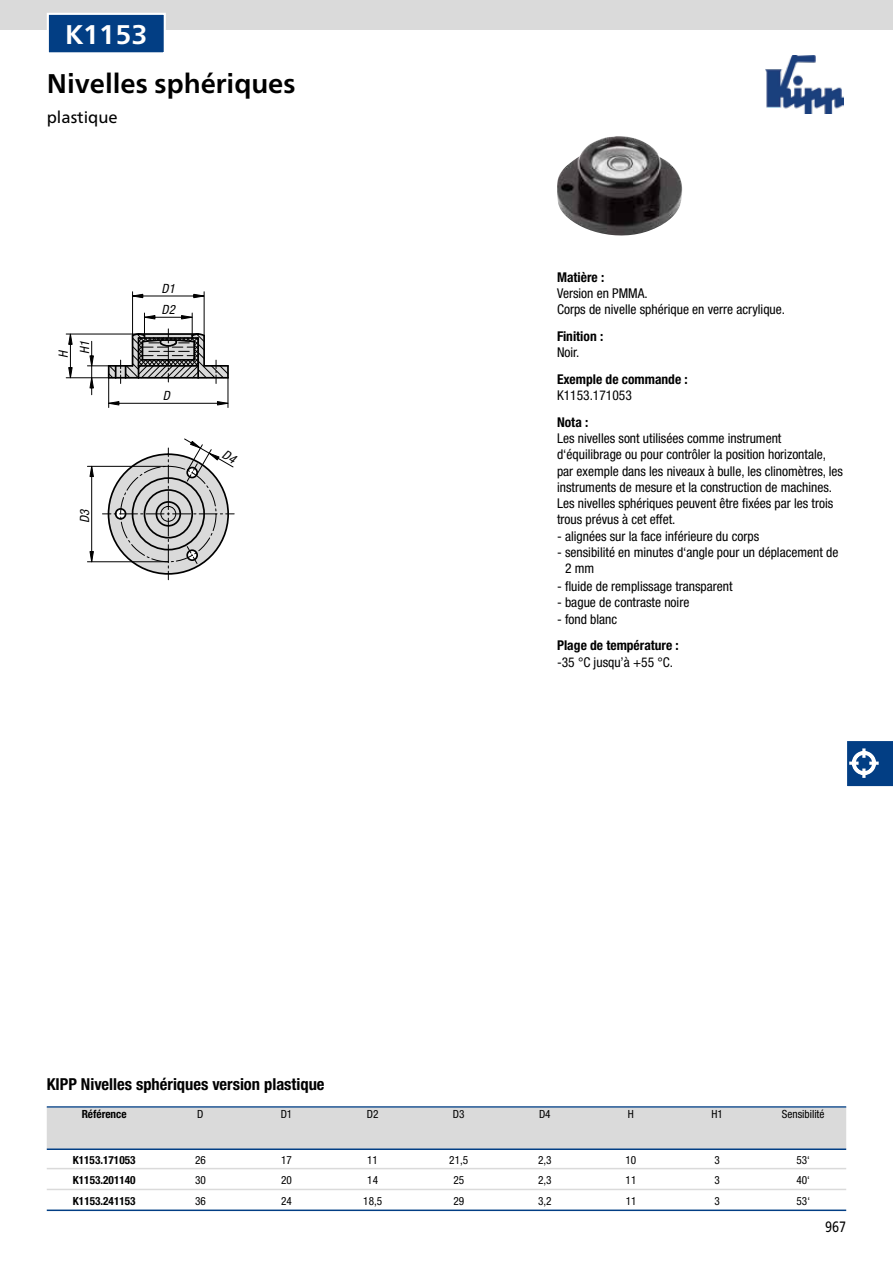
<style>
.page{position:relative;width:893px;height:1263px;background:#fff}
.page>*{position:absolute;margin:0;border:0;box-sizing:border-box;transform-origin:0 0}
.t1{font:700 27px "Frutiger Neue LTW1 G";color:#000}
.t2{font:700 27px "Frutiger Neue LTW1 G";color:#fff}
.t3{font:700 condensed 16.5px "Helvetica Neue LTW1 G";color:#000}
.t4{font:16.5px "Frutiger Neue LTW1 G";color:#000}
.t5{font:15px "Frutiger Neue LTW1 G";color:#000;scale:.81 1}
.t6{font:condensed 13.5px/16.2px "Helvetica Neue LTW1 G";color:#000}
.t7{font:700 condensed 13.5px "Helvetica Neue LTW1 G";color:#000}
.t8{font:italic condensed 12.75px "Helvetica Neue LTW1 G";color:#000}
.t9{font:condensed 11.25px "Helvetica Neue LTW1 G";color:#000}
.t10{font:700 condensed 11.25px "Helvetica Neue LTW1 G";color:#000}
</style>
<div class="page">
<img style="left:765px;top:55px;width:79px;height:58px">
<div style="left:0;top:0;width:893px;height:30px;background:#dadada"></div>
<svg style="left:847px;top:741px;width:46px;height:46px;background:#2e5f99"></svg>
<img style="left:557px;top:136px;width:125px;height:100px">
<svg style="left:193px;top:293px;width:11px;height:6px"></svg>
<svg style="left:133px;top:293px;width:11px;height:6px"></svg>
<hr style="left:133px;top:296px;width:71px;height:1px;background:#000">
<hr style="left:132px;top:292px;width:1px;height:44px;background:#000">
<hr style="left:204px;top:292px;width:1px;height:44px;background:#000">
<hr style="left:66px;top:377px;width:43px;height:1px;background:#000">
<svg style="left:87px;top:313px;width:142px;height:94px"></svg>
<hr style="left:91px;top:341px;width:1px;height:54px;background:#000">
<svg style="left:68px;top:333px;width:5px;height:12px"></svg>
<svg style="left:68px;top:367px;width:5px;height:12px"></svg>
<svg style="left:89px;top:465px;width:5px;height:12px"></svg>
<svg style="left:89px;top:551px;width:5px;height:12px"></svg>
<hr style="left:70px;top:334px;width:1px;height:43px;background:#000">
<hr style="left:66px;top:334px;width:73px;height:1px;background:#000">
<hr style="left:87px;top:466px;width:81px;height:1px;background:#000">
<hr style="left:87px;top:561px;width:81px;height:1px;background:#000">
<hr style="left:91px;top:466px;width:1px;height:96px;background:#000">
<div style="left:48px;top:14px;width:117px;height:39px;background:#023e84"></div>
<div style="left:47px;top:13px;width:119px;height:41px;border:2px solid #fff"></div>
<hr style="left:47px;top:1106px;width:799px;height:2px;background:#023e84">
<div style="left:47px;top:1108px;width:799px;height:41px;background:#dadada"></div>
<hr style="left:47px;top:1148px;width:799px;height:2px;background:#023e84">
<hr style="left:47px;top:1168px;width:799px;height:1px;background:#dadada">
<hr style="left:47px;top:1189px;width:799px;height:1px;background:#dadada">
<hr style="left:47px;top:1209px;width:799px;height:2px;background:#023e84">
<svg style="left:102px;top:438px;width:133px;height:142px"></svg>
<h1 class="t2" style="left:65px;top:18px;width:84px">K1153</h1>
<h1 class="t1" style="left:47px;top:67px;width:250px">Nivelles sphériques</h1>
<p class="t4" style="left:47px;top:105px;width:72px">plastique</p>
<p class="t8" style="left:162px;top:281px;width:15px">D1</p>
<p class="t8" style="left:56px;top:358px;width:9px;rotate:-90deg">H</p>
<p class="t8" style="left:77px;top:354px;width:14px;rotate:-90deg">H1</p>
<p class="t8" style="left:77px;top:523px;width:16px;rotate:-90deg">D3</p>
<p class="t8" style="left:162px;top:303px;width:15px">D2</p>
<p class="t8" style="left:163px;top:388px;width:9px">D</p>
<p class="t7" style="left:557px;top:269px;width:49px">Matière :</p>
<p class="t6" style="left:557px;top:285px;width:230px">Version en PMMA.<br>Corps de nivelle sphérique en verre acrylique.</p>
<p class="t7" style="left:557px;top:328px;width:48px">Finition :</p>
<p class="t6" style="left:557px;top:344px;width:24px">Noir.</p>
<p class="t7" style="left:557px;top:371px;width:132px">Exemple de commande :</p>
<p class="t6" style="left:557px;top:387px;width:76px">K1153.171053</p>
<p class="t7" style="left:557px;top:414px;width:33px">Nota :</p>
<p class="t6" style="left:557px;top:430px;width:287px">Les nivelles sont utilisées comme instrument d‘équilibrage ou pour contrôler la position horizontale, par exemple dans les niveaux à bulle, les clinomètres, les instruments de mesure et la construction de machines.<br>Les nivelles sphériques peuvent être fixées par les trois trous prévus à cet effet.</p>
<p class="t6" style="left:557px;top:528px;width:204px">- alignées sur la face inférieure du corps</p>
<p class="t6" style="left:565px;top:544px;width:275px;text-indent:-8px">- sensibilité en minutes d‘angle pour un déplacement de<br>2 mm</p>
<p class="t6" style="left:557px;top:578px;width:177px">- fluide de remplissage transparent</p>
<p class="t6" style="left:557px;top:595px;width:134px">- bague de contraste noire</p>
<p class="t6" style="left:557px;top:611px;width:62px">- fond blanc</p>
<p class="t7" style="left:557px;top:638px;width:123px">Plage de température :</p>
<p class="t6" style="left:557px;top:654px;width:118px">-35 °C jusqu’à +55 °C.</p>
<p class="t3" style="left:47px;top:1074px;width:279px">KIPP Nivelles sphériques version plastique</p>
<p class="t10" style="left:82px;top:1107px;width:46px">Référence</p>
<p class="t9" style="left:197px;top:1107px;width:8px">D</p>
<p class="t9" style="left:281px;top:1107px;width:13px">D1</p>
<p class="t9" style="left:367px;top:1107px;width:13px">D2</p>
<p class="t9" style="left:453px;top:1107px;width:13px">D3</p>
<p class="t9" style="left:539px;top:1107px;width:13px">D4</p>
<p class="t9" style="left:628px;top:1107px;width:8px">H</p>
<p class="t9" style="left:711px;top:1107px;width:13px">H1</p>
<p class="t9" style="left:782px;top:1107px;width:44px">Sensibilité</p>
<p class="t10" style="left:73px;top:1153px;width:64px">K1153.171053</p>
<p class="t9" style="left:195px;top:1153px;width:12px">26</p>
<p class="t9" style="left:281px;top:1153px;width:12px">17</p>
<p class="t9" style="left:367px;top:1153px;width:12px">11</p>
<p class="t9" style="left:449px;top:1153px;width:20px">21,5</p>
<p class="t9" style="left:538px;top:1153px;width:15px">2,3</p>
<p class="t9" style="left:626px;top:1153px;width:12px">10</p>
<p class="t9" style="left:714px;top:1153px;width:7px">3</p>
<p class="t9" style="left:796px;top:1153px;width:15px">53‘</p>
<p class="t10" style="left:73px;top:1174px;width:64px">K1153.201140</p>
<p class="t9" style="left:195px;top:1174px;width:12px">30</p>
<p class="t9" style="left:281px;top:1174px;width:12px">20</p>
<p class="t9" style="left:367px;top:1174px;width:12px">14</p>
<p class="t9" style="left:453px;top:1174px;width:12px">25</p>
<p class="t9" style="left:538px;top:1174px;width:15px">2,3</p>
<p class="t9" style="left:626px;top:1174px;width:12px">11</p>
<p class="t9" style="left:714px;top:1174px;width:7px">3</p>
<p class="t9" style="left:796px;top:1174px;width:15px">40‘</p>
<p class="t10" style="left:73px;top:1194px;width:64px">K1153.241153</p>
<p class="t9" style="left:195px;top:1195px;width:12px">36</p>
<p class="t9" style="left:281px;top:1195px;width:12px">24</p>
<p class="t9" style="left:363px;top:1195px;width:20px">18,5</p>
<p class="t9" style="left:453px;top:1195px;width:12px">29</p>
<p class="t9" style="left:538px;top:1195px;width:15px">3,2</p>
<p class="t9" style="left:626px;top:1195px;width:12px">11</p>
<p class="t9" style="left:714px;top:1195px;width:7px">3</p>
<p class="t9" style="left:796px;top:1195px;width:15px">53‘</p>
<p class="t5" style="left:825px;top:1215px;width:27px">967</p>
</div>
